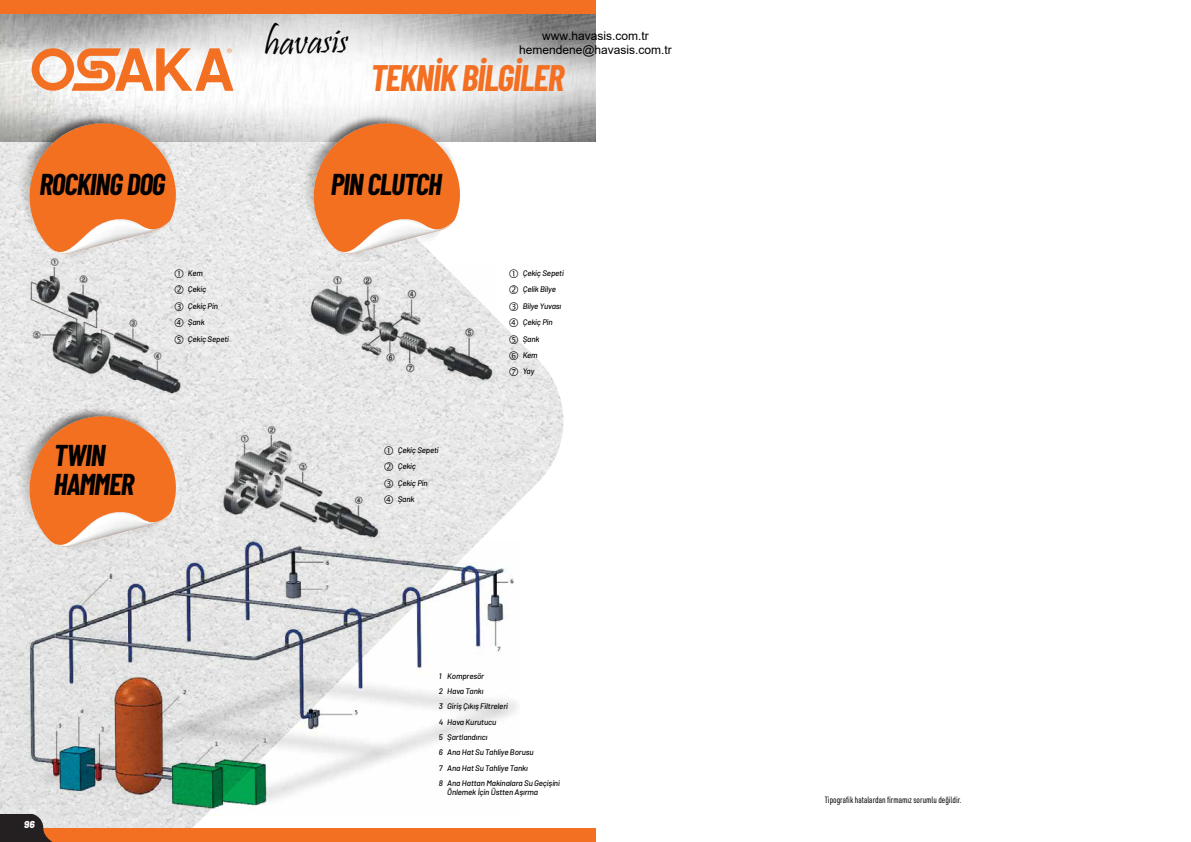
<style>
.page{position:relative;width:1191px;height:842px;background:#fff}
.page>*{position:absolute;margin:0;border:0;box-sizing:border-box;transform-origin:0 0}
.t1{font:38px "Pristina";color:#000}
.t2{font:italic 700 36px "Barlow Condensed";letter-spacing:-.03em;color:#f36f21}
.t3{font:italic 700 29.4px/29.4px "Barlow Condensed";letter-spacing:-.03em;color:#000}
.t4{font:12px/14.4px "Arial";color:#000;text-align:center}
.t5{font:italic 800 10px "Barlow";color:#fff}
.t6{font:9px "URWDIN Cond";color:#000}
.t7{font:italic 500 8px/16.4px "Barlow";letter-spacing:-.01em;color:#000}
</style>
<div class="page">
<img style="left:0;top:142px;width:563px;height:687px">
<img style="left:0;top:13px;width:595px;height:129px">
<svg style="left:32px;top:48px;width:201px;height:43px"></svg>
<div style="left:0;top:0;width:595px;height:13px;background:#f36f21"></div>
<div style="left:0;top:829px;width:595px;height:13px;background:#f36f21"></div>
<svg style="left:0;top:814px;width:97px;height:28px"></svg>
<svg style="left:18px;top:106px;width:159px;height:154px;background:#e69d71"></svg>
<svg style="left:18px;top:399px;width:159px;height:141px;background:#ea9c6d"></svg>
<svg style="left:302px;top:106px;width:159px;height:154px;background:#eba378"></svg>
<img style="left:27px;top:257px;width:160px;height:138px">
<img style="left:308px;top:267px;width:187px;height:118px">
<img style="left:220px;top:425px;width:161px;height:115px">
<img style="left:12px;top:540px;width:507px;height:275px">
<svg style="left:175px;top:269px;width:21px;height:10px"></svg>
<svg style="left:175px;top:286px;width:21px;height:9px"></svg>
<svg style="left:175px;top:302px;width:21px;height:10px"></svg>
<svg style="left:175px;top:318px;width:21px;height:10px"></svg>
<svg style="left:175px;top:335px;width:21px;height:10px"></svg>
<svg style="left:509px;top:269px;width:22px;height:10px"></svg>
<svg style="left:509px;top:286px;width:22px;height:9px"></svg>
<svg style="left:509px;top:302px;width:22px;height:10px"></svg>
<svg style="left:509px;top:318px;width:22px;height:10px"></svg>
<svg style="left:509px;top:335px;width:22px;height:10px"></svg>
<svg style="left:509px;top:351px;width:22px;height:10px"></svg>
<svg style="left:509px;top:368px;width:22px;height:9px"></svg>
<svg style="left:384px;top:446px;width:22px;height:10px"></svg>
<svg style="left:384px;top:463px;width:22px;height:9px"></svg>
<svg style="left:384px;top:479px;width:22px;height:10px"></svg>
<svg style="left:384px;top:495px;width:22px;height:10px"></svg>
<h1 class="t1" style="left:263px;top:22px;width:86px;rotate:-2deg">havasis</h1>
<h3 class="t4" style="left:519px;top:28px;width:154px">www.havasis.com.tr hemendene@havasis.com.tr</h3>
<h2 class="t2" style="left:370px;top:52px;width:195px">TEKNİK BİLGİLER</h2>
<h3 class="t3" style="left:39px;top:168px;width:127px">ROCKING DOG</h3>
<h3 class="t3" style="left:331px;top:168px;width:113px">PIN CLUTCH</h3>
<h3 class="t3" style="left:54px;top:439px;width:82px">TWIN<br>HAMMER</h3>
<p class="t7" style="left:188px;top:264px;width:43px">Kem<br>Çekiç<br>Çekiç Pin<br>Şank<br>Çekiç Sepeti</p>
<p class="t7" style="left:523px;top:264px;width:43px">Çekiç Sepeti<br>Çelik Bilye<br>Bilye Yuvası<br>Çekiç Pin<br>Şank<br>Kem<br>Yay</p>
<p class="t7" style="left:398px;top:441px;width:43px">Çekiç Sepeti<br>Çekiç<br>Çekiç Pin<br>Şank</p>
<p class="t5" style="left:24px;top:817px;width:12px">96</p>
<p class="t7" style="left:439px;top:668px;width:123px;line-height:15.3px">1 Kompresör<br>2 Hava Tankı<br>3 Giriş Çıkış Filtreleri<br>4 Hava Kurutucu<br>5 Şartlandırıcı<br>6 Ana Hat Su Tahliye Borusu<br>7 Ana Hat Su Tahliye Tankı<br>8 Ana Hattan Makinalara Su Geçişini</p>
<p class="t7" style="left:447px;top:784px;width:92px">Önlemek İçin Üstten Aşırma</p>
<p class="t6" style="left:825px;top:794px;width:138px">Tipografik hatalardan firmamız sorumlu değildir.</p>
</div>
